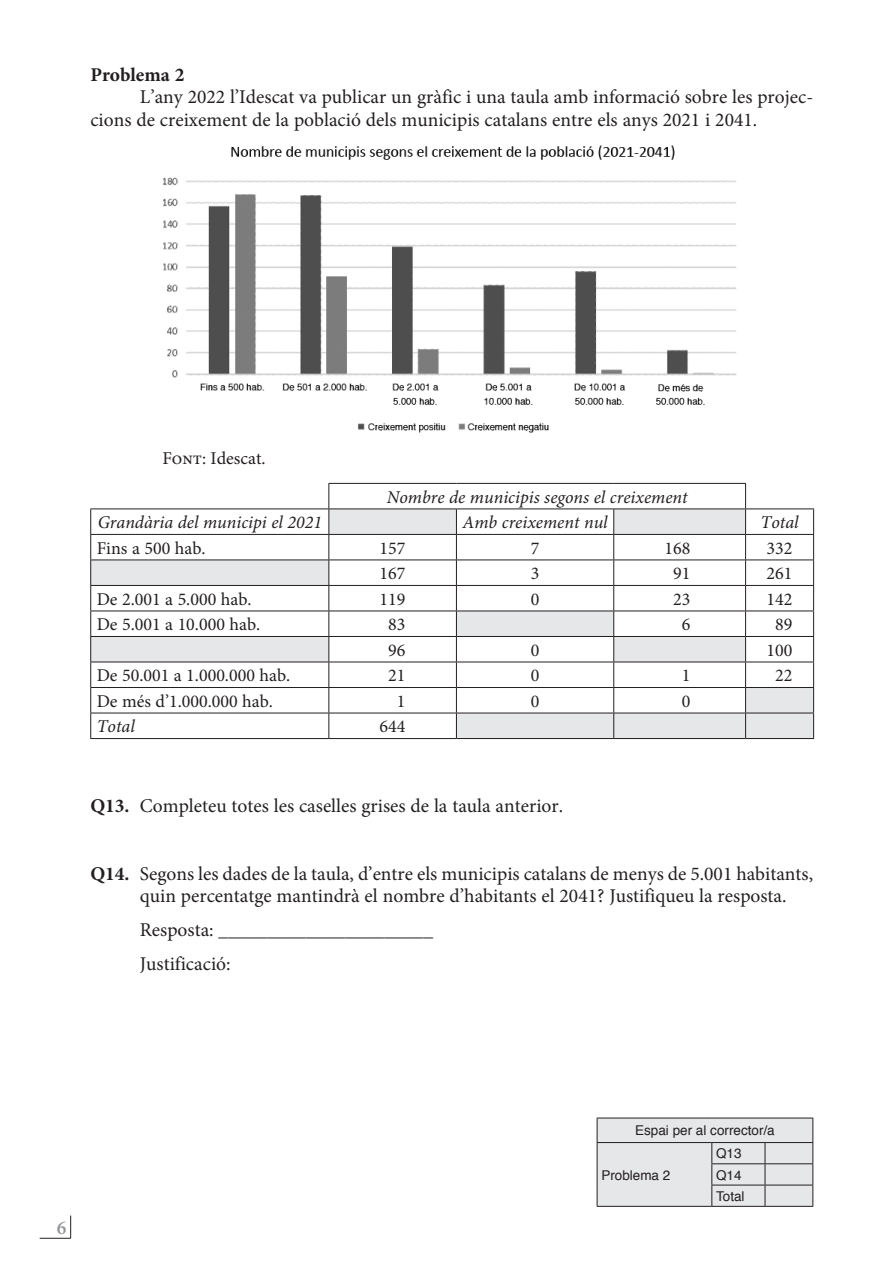
<style>
.page{position:relative;width:893px;height:1263px;background:#fff}
.page>*{position:absolute;margin:0;border:0;box-sizing:border-box;transform-origin:0 0}
.t1{font:19.5px/22.5px "Minion Pro";color:#231f20}
.t2{font:700 19.5px "Minion Pro";color:#231f20}
.t3{font:600 19.5px "Minion Pro";color:#939598}
.t4{font:18px "Minion Pro";color:#231f20}
.t5{font:italic 18px "Minion Pro";color:#231f20}
.t6{font:13.5px/21.3px "Helvetica";color:#231f20}
.s1{font-weight:700}
</style>
<div class="page">
<svg style="left:70px;top:1215px;width:1px;height:23px"></svg>
<hr style="left:40px;top:1238px;width:31px;height:1px;background:#231f20">
<img style="left:163px;top:145px;width:574px;height:288px">
<div style="left:329px;top:509px;width:127px;height:25px;background:#e6e7e9"></div>
<div style="left:614px;top:509px;width:132px;height:25px;background:#e6e7e9"></div>
<div style="left:91px;top:560px;width:238px;height:25px;background:#e6e7e9"></div>
<div style="left:456px;top:611px;width:158px;height:25px;background:#e6e7e9"></div>
<div style="left:91px;top:636px;width:238px;height:26px;background:#e6e7e9"></div>
<div style="left:614px;top:636px;width:132px;height:26px;background:#e6e7e9"></div>
<div style="left:746px;top:687px;width:68px;height:26px;background:#e6e7e9"></div>
<div style="left:456px;top:713px;width:158px;height:25px;background:#e6e7e9"></div>
<div style="left:614px;top:713px;width:132px;height:25px;background:#e6e7e9"></div>
<div style="left:746px;top:713px;width:68px;height:25px;background:#e6e7e9"></div>
<hr style="left:328px;top:483px;width:128px;height:1px;background:#231f20">
<hr style="left:456px;top:483px;width:158px;height:1px;background:#231f20">
<hr style="left:614px;top:483px;width:132px;height:1px;background:#231f20">
<hr style="left:90px;top:508px;width:239px;height:1px;background:#231f20">
<hr style="left:329px;top:508px;width:127px;height:1px;background:#231f20">
<hr style="left:456px;top:508px;width:158px;height:1px;background:#231f20">
<hr style="left:614px;top:508px;width:132px;height:1px;background:#231f20">
<hr style="left:746px;top:508px;width:68px;height:1px;background:#231f20">
<hr style="left:90px;top:534px;width:239px;height:1px;background:#231f20">
<hr style="left:329px;top:534px;width:127px;height:1px;background:#231f20">
<hr style="left:456px;top:534px;width:158px;height:1px;background:#231f20">
<hr style="left:614px;top:534px;width:132px;height:1px;background:#231f20">
<hr style="left:746px;top:534px;width:68px;height:1px;background:#231f20">
<hr style="left:90px;top:559px;width:239px;height:1px;background:#231f20">
<hr style="left:329px;top:559px;width:127px;height:1px;background:#231f20">
<hr style="left:456px;top:559px;width:158px;height:1px;background:#231f20">
<hr style="left:614px;top:559px;width:132px;height:1px;background:#231f20">
<hr style="left:746px;top:559px;width:68px;height:1px;background:#231f20">
<hr style="left:90px;top:585px;width:239px;height:1px;background:#231f20">
<hr style="left:329px;top:585px;width:127px;height:1px;background:#231f20">
<hr style="left:456px;top:585px;width:158px;height:1px;background:#231f20">
<hr style="left:614px;top:585px;width:132px;height:1px;background:#231f20">
<hr style="left:746px;top:585px;width:68px;height:1px;background:#231f20">
<hr style="left:90px;top:611px;width:239px;height:1px;background:#231f20">
<hr style="left:329px;top:611px;width:127px;height:1px;background:#231f20">
<hr style="left:456px;top:611px;width:158px;height:1px;background:#231f20">
<hr style="left:614px;top:611px;width:132px;height:1px;background:#231f20">
<hr style="left:746px;top:611px;width:68px;height:1px;background:#231f20">
<hr style="left:90px;top:636px;width:239px;height:1px;background:#231f20">
<hr style="left:329px;top:636px;width:127px;height:1px;background:#231f20">
<hr style="left:456px;top:636px;width:158px;height:1px;background:#231f20">
<hr style="left:614px;top:636px;width:132px;height:1px;background:#231f20">
<hr style="left:746px;top:636px;width:68px;height:1px;background:#231f20">
<hr style="left:90px;top:662px;width:239px;height:1px;background:#231f20">
<hr style="left:329px;top:662px;width:127px;height:1px;background:#231f20">
<hr style="left:456px;top:662px;width:158px;height:1px;background:#231f20">
<hr style="left:614px;top:662px;width:132px;height:1px;background:#231f20">
<hr style="left:746px;top:662px;width:68px;height:1px;background:#231f20">
<hr style="left:90px;top:687px;width:239px;height:1px;background:#231f20">
<hr style="left:329px;top:687px;width:127px;height:1px;background:#231f20">
<hr style="left:456px;top:687px;width:158px;height:1px;background:#231f20">
<hr style="left:614px;top:687px;width:132px;height:1px;background:#231f20">
<hr style="left:746px;top:687px;width:68px;height:1px;background:#231f20">
<hr style="left:90px;top:713px;width:239px;height:1px;background:#231f20">
<svg style="left:90px;top:509px;width:1px;height:229px"></svg>
<hr style="left:329px;top:713px;width:127px;height:1px;background:#231f20">
<svg style="left:328px;top:484px;width:1px;height:254px"></svg>
<hr style="left:456px;top:713px;width:158px;height:1px;background:#231f20">
<svg style="left:456px;top:509px;width:1px;height:229px"></svg>
<hr style="left:614px;top:713px;width:132px;height:1px;background:#231f20">
<svg style="left:613px;top:509px;width:1px;height:229px"></svg>
<hr style="left:746px;top:713px;width:68px;height:1px;background:#231f20">
<svg style="left:745px;top:484px;width:1px;height:254px"></svg>
<hr style="left:90px;top:738px;width:239px;height:1px;background:#231f20">
<hr style="left:329px;top:738px;width:127px;height:1px;background:#231f20">
<hr style="left:456px;top:738px;width:158px;height:1px;background:#231f20">
<hr style="left:614px;top:738px;width:132px;height:1px;background:#231f20">
<hr style="left:746px;top:738px;width:68px;height:1px;background:#231f20">
<svg style="left:813px;top:509px;width:1px;height:229px"></svg>
<svg style="left:597px;top:1118px;width:216px;height:88px;background:#dddee0"></svg>
<hr style="left:711px;top:1185px;width:54px;height:1px;background:#231f20">
<hr style="left:765px;top:1185px;width:48px;height:1px;background:#231f20">
<hr style="left:597px;top:1206px;width:115px;height:1px;background:#231f20">
<hr style="left:712px;top:1206px;width:53px;height:1px;background:#231f20">
<hr style="left:765px;top:1206px;width:48px;height:1px;background:#231f20">
<h3 class="t2" style="left:90px;top:61px;width:96px">Problema 2</h3>
<p class="t1" style="left:90px;top:86px;width:724px;text-indent:50px">L’any 2022 l’Idescat va publicar un gràfic i una taula amb informació sobre les projec&shy;cions de creixement de la població dels municipis catalans entre els anys 2021 i 2041.</p>
<p class="t4" style="left:162px;top:446px;width:105px">Font: Idescat.</p>
<p class="t5" style="left:387px;top:485px;width:303px">Nombre de municipis segons el creixement</p>
<p class="t5" style="left:98px;top:510px;width:226px">Grandària del municipi el 2021</p>
<p class="t5" style="left:462px;top:510px;width:147px">Amb creixement nul</p>
<p class="t5" style="left:760px;top:510px;width:40px">Total</p>
<p class="t4" style="left:97px;top:536px;width:110px">Fins a 500 hab.</p>
<p class="t4" style="left:379px;top:536px;width:27px">157</p>
<p class="t4" style="left:531px;top:536px;width:10px">7</p>
<p class="t4" style="left:664px;top:536px;width:27px">168</p>
<p class="t4" style="left:766px;top:536px;width:27px">332</p>
<p class="t4" style="left:379px;top:561px;width:27px">167</p>
<p class="t4" style="left:531px;top:561px;width:10px">3</p>
<p class="t4" style="left:673px;top:561px;width:19px">91</p>
<p class="t4" style="left:766px;top:561px;width:27px">261</p>
<p class="t4" style="left:97px;top:587px;width:156px">De 2.001 a 5.000 hab.</p>
<p class="t4" style="left:379px;top:587px;width:27px">119</p>
<p class="t4" style="left:531px;top:587px;width:10px">0</p>
<p class="t4" style="left:673px;top:587px;width:19px">23</p>
<p class="t4" style="left:766px;top:587px;width:27px">142</p>
<p class="t4" style="left:97px;top:612px;width:165px">De 5.001 a 10.000 hab.</p>
<p class="t4" style="left:388px;top:612px;width:19px">83</p>
<p class="t4" style="left:682px;top:612px;width:10px">6</p>
<p class="t4" style="left:775px;top:612px;width:19px">89</p>
<p class="t4" style="left:388px;top:638px;width:19px">96</p>
<p class="t4" style="left:531px;top:638px;width:10px">0</p>
<p class="t4" style="left:766px;top:638px;width:27px">100</p>
<p class="t4" style="left:97px;top:663px;width:195px">De 50.001 a 1.000.000 hab.</p>
<p class="t4" style="left:388px;top:663px;width:19px">21</p>
<p class="t4" style="left:531px;top:663px;width:10px">0</p>
<p class="t4" style="left:682px;top:663px;width:10px">1</p>
<p class="t4" style="left:775px;top:663px;width:19px">22</p>
<p class="t4" style="left:97px;top:689px;width:178px">De més d’1.000.000 hab.</p>
<p class="t4" style="left:397px;top:689px;width:10px">1</p>
<p class="t4" style="left:531px;top:689px;width:10px">0</p>
<p class="t4" style="left:682px;top:689px;width:10px">0</p>
<p class="t5" style="left:97px;top:714px;width:40px">Total</p>
<p class="t4" style="left:379px;top:714px;width:27px">644</p>
<p class="t1" style="left:90px;top:795px;width:474px"><span class="s1">Q13.</span> Completeu totes les caselles grises de la taula anterior.</p>
<p class="t1" style="left:140px;top:862px;width:675px;text-indent:-49px"><span class="s1">Q14.</span> Segons les dades de la taula, d’entre els municipis catalans de menys de 5.001 habitants, quin percentatge mantindrà el nombre d’habitants el 2041? Justifiqueu la resposta.</p>
<p class="t1" style="left:140px;top:913px;width:295px;line-height:33.8px">Resposta: ______________________<br>Justificació:</p>
<p class="t3" style="left:57px;top:1214px;width:11px">6</p>
<p class="t6" style="left:635px;top:1120px;width:141px">Espai per al corrector/a</p>
<p class="t6" style="left:601px;top:1164px;width:71px">Problema 2</p>
<p class="t6" style="left:716px;top:1143px;width:30px">Q13<br>Q14<br>Total</p>
</div>
